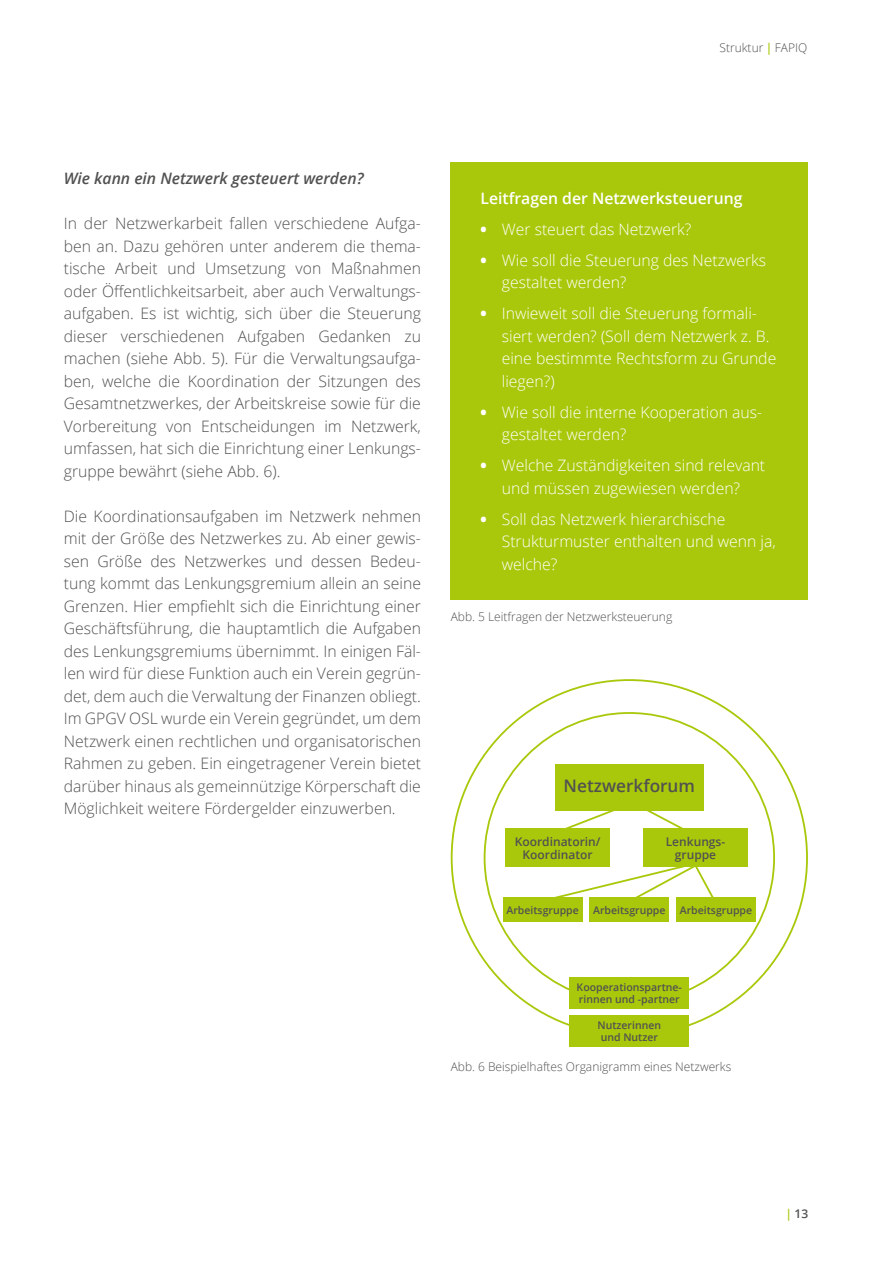
<style>
.page{position:relative;width:893px;height:1263px;background:#fff}
.page>*{position:absolute;margin:0;border:0;box-sizing:border-box;transform-origin:0 0}
.t1{font:600 17.25px "Open Sans";color:#515150}
.t2{font:300 15.75px/22.5px "Open Sans";color:#515150;text-align:justify}
.t3{font:300 15.75px/22.5px "Open Sans";color:#fff}
.t4{font:italic 600 15.75px "Open Sans";color:#515150}
.t5{font:600 15.75px "Open Sans";color:#fff}
.t6{font:300 12px "Open Sans";color:#515150}
.t7{font:600 12px/13.5px "Open Sans";color:#515150;text-align:center}
.t8{font:600 10.5px/12.6px "Open Sans";color:#515150}
.s1{font-weight:600;color:#aac80b}
.s2{font-weight:800}
.s3{color:#aac80b}
</style>
<div class="page">
<div style="left:451px;top:162px;width:357px;height:437px;background:#aac80b"></div>
<svg style="left:450px;top:679px;width:358px;height:358px"></svg>
<div style="left:555px;top:765px;width:148px;height:46px;background:#aac80b"></div>
<div style="left:503px;top:898px;width:79px;height:24px;background:#aac80b"></div>
<div style="left:570px;top:977px;width:119px;height:31px;background:#aac80b"></div>
<svg style="left:543px;top:802px;width:173px;height:102px"></svg>
<div style="left:506px;top:829px;width:104px;height:38px;background:#aac80b"></div>
<div style="left:643px;top:829px;width:105px;height:38px;background:#aac80b"></div>
<div style="left:589px;top:898px;width:80px;height:24px;background:#aac80b"></div>
<div style="left:676px;top:898px;width:80px;height:24px;background:#aac80b"></div>
<div style="left:570px;top:1015px;width:119px;height:32px;background:#aac80b"></div>
<p class="t6" style="left:719px;top:39px;width:89px">Struktur <span class="s1">|</span> FAPIQ</p>
<p class="t4" style="left:64px;top:168px;width:301px">Wie kann ein Netzwerk gesteuert werden?</p>
<p class="t2" style="left:64px;top:212px;width:359px">In der Netzwerkarbeit fallen verschiedene Aufga&shy;ben an. Dazu gehören unter anderem die thema&shy;tische Arbeit und Umsetzung von Maßnahmen oder Öffentlichkeitsarbeit, aber auch Verwaltungs&shy;aufgaben. Es ist wichtig, sich über die Steuerung dieser verschiedenen Aufgaben Gedanken zu machen (siehe Abb. 5). Für die Verwaltungsaufga&shy;ben, welche die Koordination der Sitzungen des Gesamtnetzwerkes, der Arbeitskreise sowie für die Vorbereitung von Entscheidungen im Netzwerk, umfassen, hat sich die Einrichtung einer Lenkungs&shy;gruppe bewährt (siehe Abb. 6).</p>
<p class="t2" style="left:64px;top:504px;width:359px">Die Koordinationsaufgaben im Netzwerk nehmen mit der Größe des Netzwerkes zu. Ab einer gewis&shy;sen Größe des Netzwerkes und dessen Bedeu&shy;tung kommt das Lenkungsgremium allein an seine Grenzen. Hier empfiehlt sich die Einrichtung einer Geschäftsführung, die hauptamtlich die Aufgaben des Lenkungsgremiums übernimmt. In einigen Fäl&shy;len wird für diese Funktion auch ein Verein gegrün&shy;det, dem auch die Verwaltung der Finanzen obliegt.<br>Im GPGV OSL wurde ein Verein gegründet, um dem Netzwerk einen rechtlichen und organisatorischen Rahmen zu geben. Ein eingetragener Verein bietet darüber hinaus als gemeinnützige Körperschaft die Möglichkeit weitere Fördergelder einzuwerben.</p>
<p class="t5" style="left:480px;top:187px;width:263px">Leitfragen der Netzwerksteuerung</p>
<p class="t3" style="left:480px;top:217px;width:212px"><span class="s2">•</span> Wer steuert das Netzwerk?</p>
<p class="t3" style="left:502px;top:248px;width:266px;text-indent:-21px"><span class="s2">•</span> Wie soll die Steuerung des Netzwerks gestaltet werden?</p>
<p class="t3" style="left:502px;top:302px;width:276px;text-indent:-21px"><span class="s2">•</span> Inwieweit soll die Steuerung formali&shy;siert werden? (Soll dem Netzwerk z. B. eine bestimmte Rechtsform zu Grunde liegen?)</p>
<p class="t3" style="left:502px;top:400px;width:262px;text-indent:-21px"><span class="s2">•</span> Wie soll die interne Kooperation aus&shy;gestaltet werden?</p>
<p class="t3" style="left:480px;top:454px;width:286px;text-align:center"><span class="s2">•</span> Welche Zuständigkeiten sind relevant und müssen zugewiesen werden?</p>
<p class="t3" style="left:502px;top:507px;width:276px;text-indent:-21px"><span class="s2">•</span> Soll das Netzwerk hierarchische<br>Strukturmuster enthalten und wenn ja, welche?</p>
<p class="t6" style="left:451px;top:608px;width:223px">Abb. 5 Leitfragen der Netzwerksteuerung</p>
<p class="t1" style="left:564px;top:773px;width:133px">Netzwerkforum</p>
<p class="t7" style="left:515px;top:834px;width:87px">Koordinatorin/<br>Koordinator</p>
<p class="t7" style="left:666px;top:834px;width:61px">Lenkungs&shy;gruppe</p>
<p class="t8" style="left:506px;top:903px;width:74px">Arbeitsgruppe</p>
<p class="t8" style="left:593px;top:903px;width:74px">Arbeitsgruppe</p>
<p class="t8" style="left:680px;top:903px;width:74px">Arbeitsgruppe</p>
<p class="t8" style="left:577px;top:980px;width:107px">Kooperationspartne&shy;rinnen und -partner</p>
<p class="t8" style="left:597px;top:1018px;width:65px;text-align:center">Nutzerinnen und Nutzer</p>
<p class="t6" style="left:451px;top:1058px;width:282px">Abb. 6 Beispielhaftes Organigramm eines Netzwerks</p>
<p class="t7" style="left:786px;top:1207px;width:24px"><span class="s3">|</span> 13</p>
</div>
